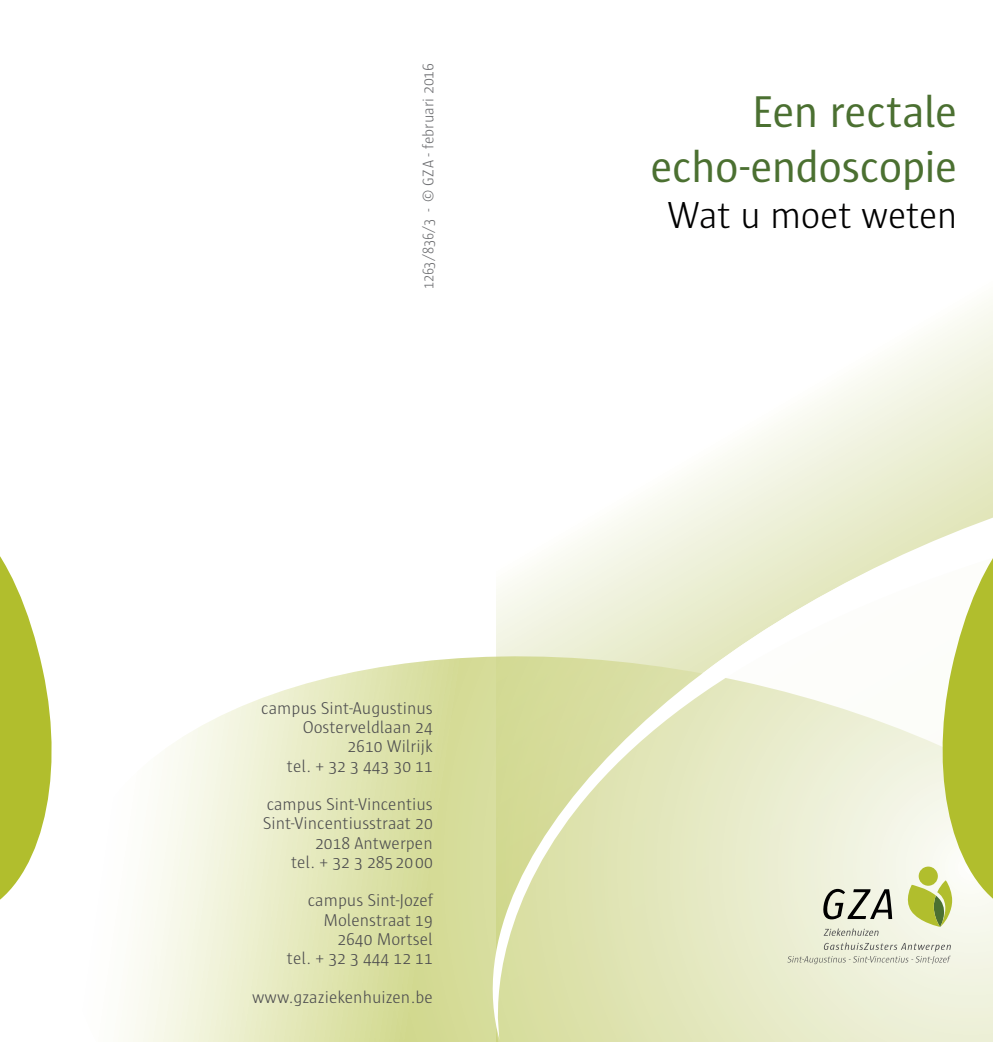
<style>
.page{position:relative;width:993px;height:1042px;background:#fff}
.page>*{position:absolute;margin:0;border:0;box-sizing:border-box;transform-origin:0 0}
.t1{font:45.5px/54.6px "Sun";letter-spacing:-.015em;color:#4b7031;text-align:right}
.t2{font:300 38.5px "Sun";letter-spacing:-.015em;color:#010000}
.t3{font:300 17.5px/19.2px "Sun";color:#4d4d4f;text-align:right}
.t4{font:300 15.75px "Sun";color:#6d6e71;scale:.9 1}
</style>
<div class="page">
<svg style="left:123px;top:660px;width:869px;height:382px"></svg>
<svg style="left:435px;top:381px;width:557px;height:659px"></svg>
<svg style="left:0;top:556px;width:52px;height:344px"></svg>
<svg style="left:821px;top:889px;width:70px;height:30px"></svg>
<svg style="left:903px;top:520px;width:89px;height:407px"></svg>
<svg style="left:823px;top:928px;width:55px;height:8px"></svg>
<svg style="left:787px;top:942px;width:163px;height:22px"></svg>
<p class="t4" style="left:420px;top:289px;width:253px;rotate:-90deg">1263/836/3 - © GZA - februari 2016</p>
<p class="t3" style="left:261px;top:698px;width:173px">campus Sint-Augustinus<br>Oosterveldlaan 24<br>2610 Wilrijk<br>tel. + 32 3 443 30 11</p>
<p class="t3" style="left:263px;top:795px;width:171px">campus Sint-Vincentius<br>Sint-Vincentiusstraat 20<br>2018 Antwerpen<br>tel. + 32 3 285 2000</p>
<p class="t3" style="left:287px;top:891px;width:147px">campus Sint-Jozef<br>Molenstraat 19<br>2640 Mortsel<br>tel. + 32 3 444 12 11</p>
<p class="t3" style="left:252px;top:987px;width:182px">www.gzaziekenhuizen.be</p>
<h1 class="t1" style="left:650px;top:85px;width:308px">Een rectale echo-endoscopie</h1>
<h2 class="t2" style="left:667px;top:195px;width:291px">Wat u moet weten</h2>
</div>
